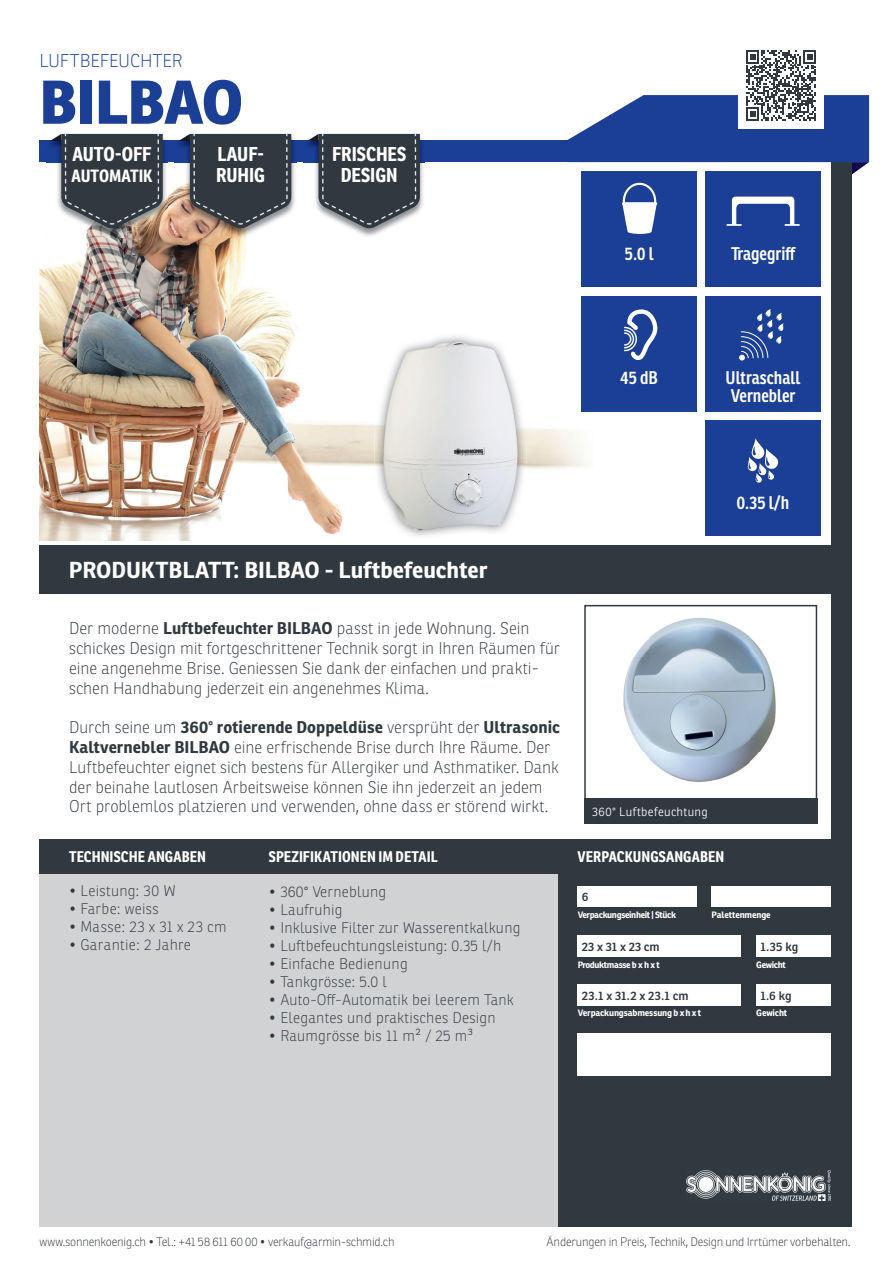
<style>
.page{position:relative;width:893px;height:1263px;background:#fff}
.page>*{position:absolute;margin:0;border:0;box-sizing:border-box;transform-origin:0 0}
.t1{font:800 60px "Ronnia";letter-spacing:-.015em;color:#1b3f94}
.t2{font:700 22.5px "Ronnia";color:#fff}
.t3{font:700 19.5px/21px "Ronnia Cond";letter-spacing:-.005em;color:#fff}
.t4{font:100 18px "Ronnia";letter-spacing:-.005em;color:#1b3f94}
.t5{font:600 17.85px/17.9px "Ronnia Cond";color:#fff}
.t6{font:700 17.25px "Ronnia Cond";letter-spacing:-.005em;color:#fff}
.t7{font:100 16.5px/19.8px "Ronnia";letter-spacing:-.005em;color:#313940}
.t8{font:100 15px "Ronnia";letter-spacing:.015em;color:#313940}
.t9{font:700 15px "Ronnia Cond";letter-spacing:.005em;color:#fff}
.t10{font:100 12px "Ronnia";letter-spacing:-.02em;color:#313940}
.t11{font:600 12px "Ronnia";color:#313940}
.t12{font:300 12px "Ronnia";letter-spacing:.03em;color:#fff}
.t13{font:700 9px "Ronnia";letter-spacing:-.04em;color:#fff}
.t14{font:700 9px "Ronnia";letter-spacing:-.015em;color:#fff}
.s1{font-weight:700}
</style>
<div class="page">
<img style="left:581px;top:175px;width:1px;height:75px">
<img style="left:292px;top:162px;width:50px;height:372px">
<img style="left:140px;top:162px;width:51px;height:379px">
<img style="left:39px;top:237px;width:51px;height:304px">
<img style="left:191px;top:237px;width:101px;height:288px">
<img style="left:90px;top:237px;width:50px;height:304px">
<img style="left:581px;top:250px;width:14px;height:37px">
<img style="left:526px;top:411px;width:69px;height:33px">
<img style="left:526px;top:444px;width:62px;height:25px">
<div style="left:39px;top:857px;width:812px;height:370px;background:#d1d2d4"></div>
<div style="left:558px;top:851px;width:293px;height:376px;background:#313940"></div>
<div style="left:39px;top:141px;width:802px;height:21px;background:#1b3f94"></div>
<div style="left:831px;top:151px;width:20px;height:921px;background:#313940"></div>
<div style="left:39px;top:839px;width:812px;height:34px;background:#313940"></div>
<div style="left:39px;top:545px;width:812px;height:48px;background:#313940"></div>
<img style="left:46px;top:133px;width:121px;height:104px">
<svg style="left:50px;top:134px;width:113px;height:94px;background:#50565d"></svg>
<img style="left:175px;top:133px;width:121px;height:104px">
<svg style="left:179px;top:134px;width:112px;height:94px;background:#4e5157"></svg>
<img style="left:303px;top:133px;width:122px;height:104px">
<svg style="left:307px;top:134px;width:113px;height:94px;background:#535b62"></svg>
<div style="left:705px;top:420px;width:116px;height:116px;background:#1b3f94"></div>
<div style="left:705px;top:171px;width:116px;height:115px;background:#1b3f94"></div>
<div style="left:705px;top:296px;width:116px;height:115px;background:#1b3f94"></div>
<div style="left:581px;top:296px;width:116px;height:115px;background:#1b3f94"></div>
<div style="left:582px;top:171px;width:115px;height:115px;background:#1b3f94"></div>
<svg style="left:624px;top:309px;width:33px;height:51px"></svg>
<svg style="left:567px;top:50px;width:302px;height:125px"></svg>
<svg style="left:727px;top:197px;width:72px;height:29px"></svg>
<div style="left:578px;top:886px;width:119px;height:21px;background:#fff"></div>
<div style="left:711px;top:886px;width:120px;height:21px;background:#fff"></div>
<div style="left:578px;top:935px;width:163px;height:22px;background:#fff"></div>
<div style="left:756px;top:935px;width:75px;height:22px;background:#fff"></div>
<div style="left:578px;top:1033px;width:253px;height:43px;background:#fff"></div>
<img style="left:687px;top:1170px;width:144px;height:31px">
<svg style="left:622px;top:183px;width:35px;height:51px"></svg>
<svg style="left:748px;top:438px;width:30px;height:45px"></svg>
<svg style="left:739px;top:309px;width:45px;height:51px"></svg>
<img style="left:623px;top:617px;width:153px;height:165px">
<div style="left:584px;top:605px;width:233px;height:195px;border:2px solid #313940"></div>
<div style="left:584px;top:799px;width:233px;height:25px;background:#313940"></div>
<img style="left:523px;top:427px;width:3px;height:42px">
<img style="left:374px;top:419px;width:4px;height:66px">
<img style="left:378px;top:336px;width:145px;height:200px">
<div style="left:578px;top:984px;width:163px;height:22px;background:#fff"></div>
<div style="left:756px;top:984px;width:75px;height:22px;background:#fff"></div>
<p class="t4" style="left:39px;top:50px;width:145px">LUFTBEFEUCHTER</p>
<h1 class="t1" style="left:39px;top:63px;width:205px">BILBAO</h1>
<p class="t3" style="left:72px;top:144px;width:81px">AUTO-OFF</p>
<p class="t6" style="left:71px;top:165px;width:83px">AUTOMATIK</p>
<p class="t3" style="left:216px;top:144px;width:50px">LAUF-<br>RUHIG</p>
<p class="t3" style="left:332px;top:144px;width:76px;text-align:center">FRISCHES<br>DESIGN</p>
<p class="t5" style="left:625px;top:245px;width:31px">5.0 l</p>
<p class="t5" style="left:731px;top:245px;width:66px">Tragegriff</p>
<p class="t5" style="left:620px;top:369px;width:39px">45 dB</p>
<p class="t5" style="left:726px;top:369px;width:76px">Ultraschall<br>Vernebler</p>
<p class="t5" style="left:737px;top:494px;width:54px">0.35 l/h</p>
<h2 class="t2" style="left:69px;top:555px;width:420px">PRODUKTBLATT: BILBAO - Luftbefeuchter</h2>
<p class="t7" style="left:69px;top:618px;width:492px">Der moderne <span class="s1">Luftbefeuchter BILBAO</span> passt in jede Wohnung. Sein schickes Design mit fortgeschrittener Technik sorgt in Ihren Räumen für eine angenehme Brise. Geniessen Sie dank der einfachen und prakti&shy;schen Handhabung jederzeit ein angenehmes Klima.</p>
<p class="t7" style="left:69px;top:717px;width:492px">Durch seine um <span class="s1">360° rotierende Doppeldüse</span> versprüht der <span class="s1">Ultrasonic Kaltvernebler BILBAO</span> eine erfrischende Brise durch Ihre Räume. Der Luftbefeuchter eignet sich bestens für Allergiker und Asthmatiker. Dank der beinahe lautlosen Arbeitsweise können Sie ihn jederzeit an jedem Ort problemlos platzieren und verwenden, ohne dass er störend wirkt.</p>
<p class="t9" style="left:69px;top:847px;width:138px">TECHNISCHE ANGABEN</p>
<p class="t9" style="left:269px;top:847px;width:170px">SPEZIFIKATIONEN IM DETAIL</p>
<p class="t8" style="left:69px;top:882px;width:108px">• Leistung: 30 W</p>
<p class="t8" style="left:69px;top:900px;width:91px">• Farbe: weiss</p>
<p class="t8" style="left:69px;top:918px;width:159px">• Masse: 23 x 31 x 23 cm</p>
<p class="t8" style="left:69px;top:936px;width:123px">• Garantie: 2 Jahre</p>
<p class="t8" style="left:269px;top:883px;width:119px">• 360° Verneblung</p>
<p class="t8" style="left:269px;top:901px;width:75px">• Laufruhig</p>
<p class="t8" style="left:269px;top:919px;width:253px">• Inklusive Filter zur Wasserentkalkung</p>
<p class="t8" style="left:269px;top:937px;width:234px">• Luftbefeuchtungsleistung: 0.35 l/h</p>
<p class="t8" style="left:269px;top:955px;width:140px">• Einfache Bedienung</p>
<p class="t8" style="left:269px;top:973px;width:120px">• Tankgrösse: 5.0 l</p>
<p class="t8" style="left:269px;top:991px;width:246px">• Auto-Off-Automatik bei leerem Tank</p>
<p class="t8" style="left:269px;top:1009px;width:228px">• Elegantes und praktisches Design</p>
<p class="t8" style="left:269px;top:1027px;width:206px">• Raumgrösse bis 11 m² / 25 m³</p>
<p class="t12" style="left:592px;top:804px;width:117px">360° Luftbefeuchtung</p>
<p class="t9" style="left:578px;top:847px;width:148px">VERPACKUNGSANGABEN</p>
<p class="t11" style="left:582px;top:890px;width:8px">6</p>
<p class="t13" style="left:578px;top:909px;width:100px">Verpackungseinheit | Stück</p>
<p class="t14" style="left:712px;top:909px;width:61px">Palettenmenge</p>
<p class="t11" style="left:582px;top:939px;width:79px">23 x 31 x 23 cm</p>
<p class="t11" style="left:760px;top:939px;width:39px">1.35 kg</p>
<p class="t13" style="left:578px;top:959px;width:83px">Produktmasse b x h x t</p>
<p class="t13" style="left:756px;top:959px;width:31px">Gewicht</p>
<p class="t11" style="left:582px;top:988px;width:108px">23.1 x 31.2 x 23.1 cm</p>
<p class="t11" style="left:760px;top:988px;width:33px">1.6 kg</p>
<p class="t14" style="left:578px;top:1007px;width:125px">Verpackungsabmessung b x h x t</p>
<p class="t14" style="left:756px;top:1007px;width:32px">Gewicht</p>
<p class="t10" style="left:39px;top:1234px;width:357px">www.sonnenkoenig.ch • Tel.: +41 58 611 60 00 • verkauf@armin-schmid.ch</p>
<p class="t10" style="left:546px;top:1234px;width:306px">Änderungen in Preis, Technik, Design und Irrtümer vorbehalten.</p>
</div>
